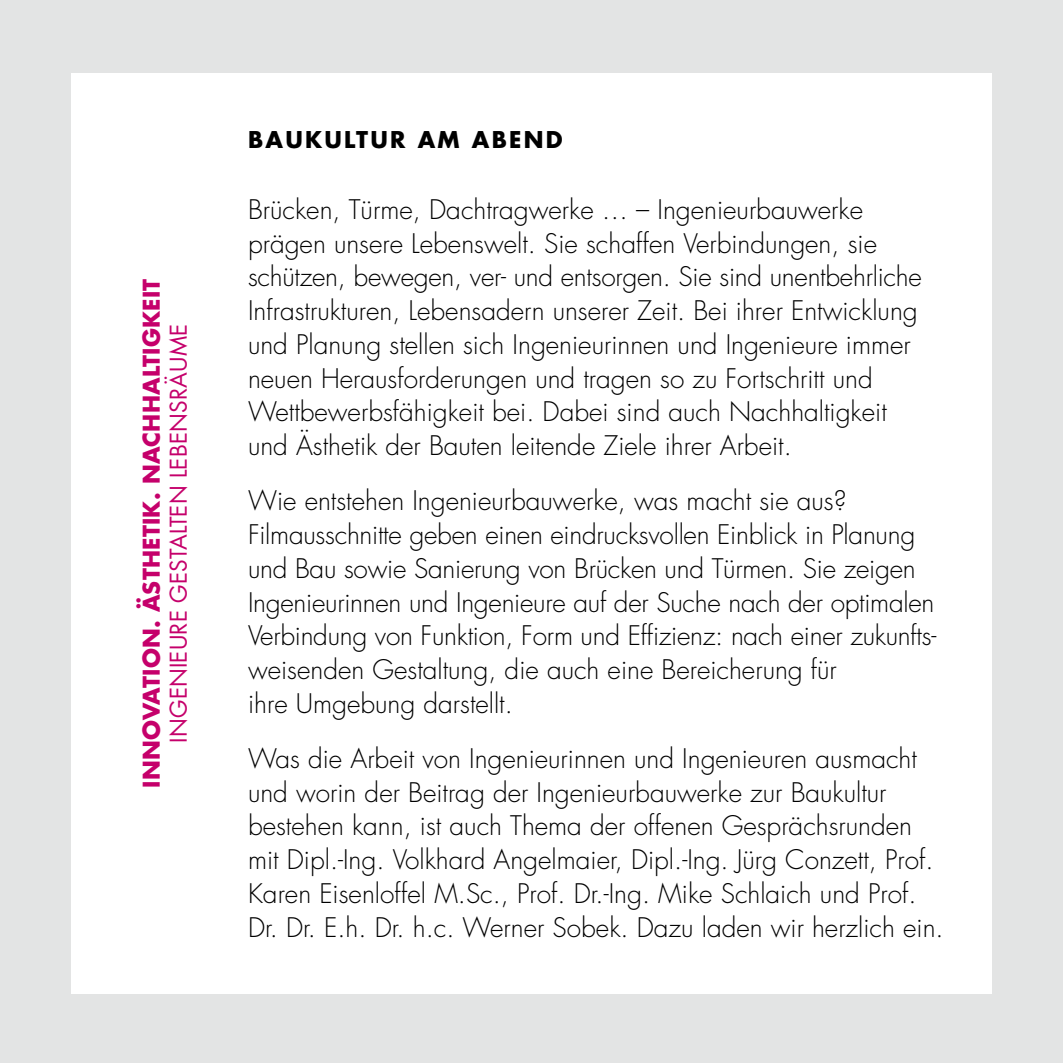
<style>
.page{position:relative;width:1063px;height:1063px;background:#e3e4e4}
.page>*{position:absolute;margin:0;border:0;box-sizing:border-box;transform-origin:0 0}
.t1{font:300 26.25px/33.8px "Futura";color:#000}
.t2{font:700 22.5px "Futura";letter-spacing:.01em;color:#c5006b}
.t3{font:22.5px "Futura";letter-spacing:.01em;color:#c5006b}
.t4{font:700 22.5px "Futura";letter-spacing:.1em;color:#000}
</style>
<div class="page">
<div style="left:72px;top:73px;width:920px;height:920px;background:#fff"></div>
<p class="t2" style="left:136px;top:788px;width:511px;rotate:-90deg">INNOVATION. ÄSTHETIK. NACHHALTIGKEIT</p>
<p class="t3" style="left:163px;top:743px;width:420px;rotate:-90deg">INGENIEURE GESTALTEN LEBENSRÄUME</p>
<p class="t4" style="left:248px;top:124px;width:316px">BAUKULTUR AM ABEND</p>
<p class="t1" style="left:248px;top:193px;width:675px">Brücken, Türme, Dachtragwerke … – Ingenieurbauwerke prägen unsere Lebenswelt. Sie schaffen Verbindungen, sie schützen, bewegen, ver- und entsorgen. Sie sind unentbehrliche Infrastrukturen, Lebensadern unserer Zeit. Bei ihrer Entwicklung und Planung stellen sich Ingenieurinnen und Ingenieure immer neuen Herausforderungen und tragen so zu Fortschritt und Wettbewerbsfähigkeit bei. Dabei sind auch Nachhaltigkeit und Ästhetik der Bauten leitende Ziele ihrer Arbeit.</p>
<p class="t1" style="left:248px;top:484px;width:690px">Wie entstehen Ingenieurbauwerke, was macht sie aus?<br>Filmausschnitte geben einen eindrucksvollen Einblick in Planung und Bau sowie Sanierung von Brücken und Türmen. Sie zeigen Ingenieurinnen und Ingenieure auf der Suche nach der optimalen Verbindung von Funktion, Form und Effizienz: nach einer zukunfts&shy;weisenden Gestaltung, die auch eine Bereicherung für<br>ihre Umgebung darstellt.</p>
<p class="t1" style="left:248px;top:742px;width:697px">Was die Arbeit von Ingenieurinnen und Ingenieuren ausmacht und worin der Beitrag der Ingenieurbauwerke zur Baukultur bestehen kann, ist auch Thema der offenen Gesprächsrunden mit Dipl.-Ing. Volkhard Angelmaier, Dipl.-Ing. Jürg Conzett, Prof.<br>Karen Eisenloffel M.Sc., Prof. Dr.-Ing. Mike Schlaich und Prof.<br>Dr. Dr. E.h. Dr. h.c. Werner Sobek. Dazu laden wir herzlich ein.</p>
</div>
